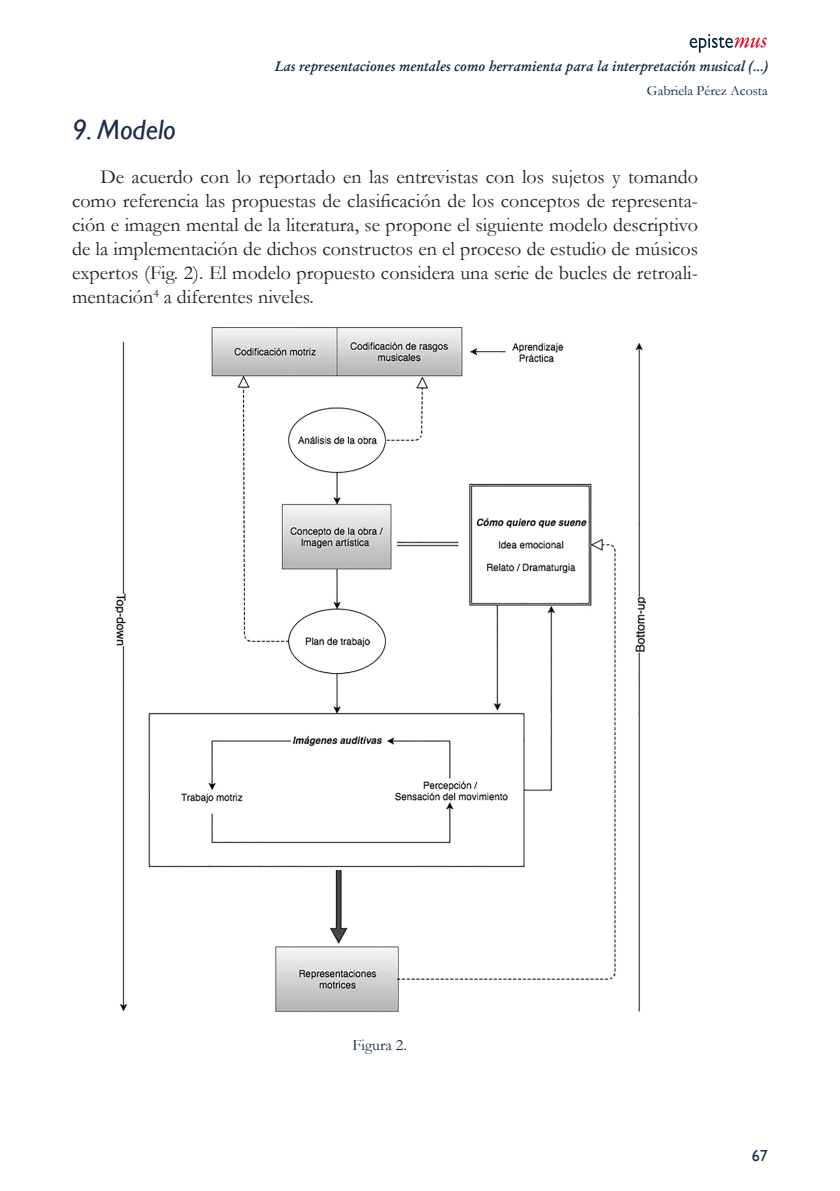
<style>
.page{position:relative;width:840px;height:1191px;background:#fff}
.page>*{position:absolute;margin:0;border:0;box-sizing:border-box;transform-origin:0 0}
.t1{font:italic 28px "Gill Sans";color:#1a2b4b}
.t2{font:20px/24px "Garamond";color:#231f20;text-align:justify}
.t3{font:16px "Garamond";color:#1a2b4b}
.t4{font:16px "Gill Sans";color:#1a2b4b}
.t5{font:italic 600 14px "Garamond";color:#08243f}
.t6{font:14px "Garamond";color:#08243f}
</style>
<div class="page">
<svg style="left:689px;top:34px;width:77px;height:19px"></svg>
<img style="left:116px;top:327px;width:529px;height:685px">
<p class="t5" style="left:274px;top:57px;width:494px">Las representaciones mentales como herramienta para la interpretación musical (...)</p>
<p class="t6" style="left:646px;top:81px;width:122px">Gabriela Pérez Acosta</p>
<h1 class="t1" style="left:72px;top:114px;width:105px">9. Modelo</h1>
<p class="t2" style="left:72px;top:165px;width:627px;text-indent:28px">De acuerdo con lo reportado en las entrevistas con los sujetos y tomando como referencia las propuestas de clasificación de los conceptos de representa&shy;ción e imagen mental de la literatura, se propone el siguiente modelo descriptivo de la implementación de dichos constructos en el proceso de estudio de músicos expertos (Fig. 2). El modelo propuesto considera una serie de bucles de retroali&shy;mentación<sup>4</sup> a diferentes niveles.</p>
<p class="t3" style="left:352px;top:1034px;width:56px">Figura 2.</p>
<p class="t4" style="left:751px;top:1145px;width:17px">67</p>
</div>
